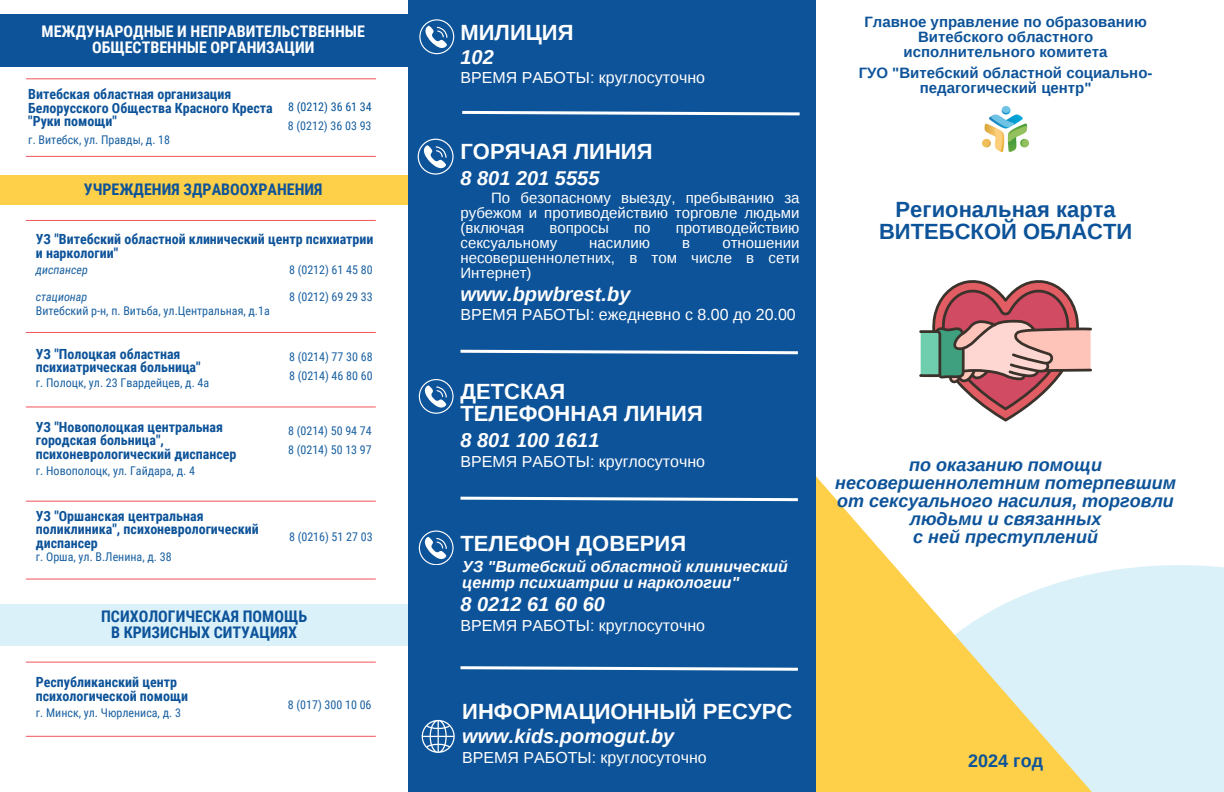
<style>
.page{position:relative;width:1224px;height:792px;background:#fff}
.page>*{position:absolute;margin:0;border:0;box-sizing:border-box;transform-origin:0 0}
.t1{font:700 22px/21.8px "Liberation Sans";color:#fff}
.t2{font:700 22px/21.8px "Liberation Sans";color:#0d5399;text-align:center}
.t3{font:italic 700 20px "Liberation Sans";color:#fff}
.t4{font:italic 700 18px/18px "Liberation Sans";color:#0d5399;text-align:center}
.t5{font:700 18px "Liberation Sans";color:#0d5399}
.t6{font:16px "Liberation Sans";color:#fff}
.t7{font:700 16px/15.8px "Roboto Condensed";color:#0d5399;text-align:center}
.t8{font:italic 700 16px/15.8px "Liberation Sans";color:#fff}
.t9{font:700 16px/15.8px "Roboto Condensed";color:#fff;text-align:center}
.t10{font:15px/15px "Liberation Sans";color:#fff;text-align:justify}
.t11{font:700 15px/15px "Liberation Sans";color:#0d5399;text-align:center}
.t12{font:700 14px/13.5px "Roboto Condensed";color:#0d5399}
.t13{font:12px "Roboto Condensed";color:#1960a0}
.t14{font:italic 12px "Roboto Condensed";color:#1960a0}
.t15{font:12px "Roboto Condensed";color:#055298}
</style>
<div class="page">
<div style="left:0;top:14px;width:421px;height:52px;background:#0d5399"></div>
<div style="left:879px;top:565px;width:345px;height:227px;background:#daf1fa"></div>
<svg style="left:816px;top:476px;width:352px;height:316px"></svg>
<div style="left:408px;top:0;width:408px;height:792px;background:#0d5399"></div>
<img style="left:983px;top:107px;width:45px;height:44px">
<svg style="left:919px;top:280px;width:173px;height:141px"></svg>
<svg style="left:418px;top:139px;width:36px;height:36px"></svg>
<svg style="left:419px;top:379px;width:34px;height:35px"></svg>
<svg style="left:419px;top:19px;width:35px;height:35px"></svg>
<svg style="left:421px;top:719px;width:34px;height:34px"></svg>
<div style="left:0;top:175px;width:408px;height:30px;background:#fecf48"></div>
<hr style="left:26px;top:332px;width:350px;height:1px;background:#f2545c">
<hr style="left:26px;top:407px;width:350px;height:1px;background:#f2545c">
<hr style="left:26px;top:501px;width:350px;height:1px;background:#f2545c">
<hr style="left:26px;top:579px;width:350px;height:1px;background:#f2545c">
<div style="left:0;top:605px;width:408px;height:41px;background:#daf1fa"></div>
<hr style="left:26px;top:662px;width:350px;height:1px;background:#f2545c">
<hr style="left:26px;top:736px;width:350px;height:1px;background:#f2545c">
<hr style="left:26px;top:78px;width:350px;height:1px;background:#f2545c">
<hr style="left:26px;top:156px;width:350px;height:1px;background:#f2545c">
<hr style="left:26px;top:220px;width:350px;height:1px;background:#f2545c">
<svg style="left:462px;top:110px;width:338px;height:6px"></svg>
<svg style="left:460px;top:349px;width:338px;height:6px"></svg>
<svg style="left:460px;top:496px;width:338px;height:6px"></svg>
<svg style="left:419px;top:530px;width:34px;height:35px"></svg>
<svg style="left:460px;top:666px;width:338px;height:5px"></svg>
<p class="t9" style="left:42px;top:24px;width:325px">МЕЖДУНАРОДНЫЕ И НЕПРАВИТЕЛЬСТВЕННЫЕ<br>ОБЩЕСТВЕННЫЕ ОРГАНИЗАЦИИ</p>
<h2 class="t12" style="left:28px;top:88px;width:246px">Витебская областная организация<br>Белорусского Общества Красного Креста</h2>
<h6 class="t12" style="left:28px;top:115px;width:90px">"Руки помощи"</h6>
<h4 class="t13" style="left:28px;top:133px;width:143px">г. Витебск, ул. Правды, д. 18</h4>
<h5 class="t15" style="left:288px;top:100px;width:85px">8 (0212) 36 61 34</h5>
<h5 class="t13" style="left:288px;top:119px;width:85px">8 (0212) 36 03 93</h5>
<h1 class="t7" style="left:84px;top:182px;width:240px">УЧРЕЖДЕНИЯ ЗДРАВООХРАНЕНИЯ</h1>
<p class="t12" style="left:36px;top:233px;width:339px">УЗ "Витебский областной клинический центр психиатрии и наркологии"</p>
<p class="t14" style="left:36px;top:263px;width:54px">диспансер</p>
<p class="t14" style="left:36px;top:290px;width:53px">стационар</p>
<p class="t13" style="left:36px;top:304px;width:235px">Витебский р-н, п. Витьба, ул.Центральная, д.1а</p>
<h4 class="t12" style="left:36px;top:347px;width:166px">УЗ "Полоцкая областная психиатрическая больница"</h4>
<h2 class="t13" style="left:36px;top:376px;width:175px">г. Полоцк, ул. 23 Гвардейцев, д. 4а</h2>
<p class="t12" style="left:36px;top:420px;width:202px">УЗ "Новополоцкая центральная городская больница", психоневрологический диспансер</p>
<p class="t13" style="left:36px;top:464px;width:161px">г. Новополоцк, ул. Гайдара, д. 4</p>
<p class="t12" style="left:36px;top:509px;width:225px">УЗ "Оршанская центральная поликлиника", психоневрологический диспансер</p>
<p class="t13" style="left:36px;top:550px;width:137px">г. Орша, ул. В.Ленина, д. 38</p>
<p class="t13" style="left:289px;top:263px;width:85px">8 (0212) 61 45 80</p>
<p class="t13" style="left:289px;top:290px;width:85px">8 (0212) 69 29 33</p>
<p class="t13" style="left:289px;top:350px;width:85px">8 (0214) 77 30 68</p>
<p class="t13" style="left:289px;top:369px;width:85px">8 (0214) 46 80 60</p>
<p class="t13" style="left:288px;top:424px;width:85px">8 (0214) 50 94 74</p>
<p class="t13" style="left:288px;top:443px;width:85px">8 (0214) 50 13 97</p>
<p class="t13" style="left:289px;top:530px;width:85px">8 (0216) 51 27 03</p>
<p class="t7" style="left:101px;top:609px;width:207px">ПСИХОЛОГИЧЕСКАЯ ПОМОЩЬ<br>В КРИЗИСНЫХ СИТУАЦИЯХ</p>
<p class="t12" style="left:36px;top:676px;width:154px">Республиканский центр психологической помощи</p>
<p class="t13" style="left:36px;top:706px;width:147px">г. Минск, ул. Чюрлениса, д. 3</p>
<p class="t13" style="left:288px;top:698px;width:85px">8 (017) 300 10 06</p>
<h1 class="t1" style="left:461px;top:21px;width:115px">МИЛИЦИЯ</h1>
<h2 class="t3" style="left:461px;top:46px;width:35px">102</h2>
<h6 class="t6" style="left:461px;top:69px;width:246px">ВРЕМЯ РАБОТЫ: круглосуточно</h6>
<h2 class="t1" style="left:461px;top:140px;width:194px">ГОРЯЧАЯ ЛИНИЯ</h2>
<h6 class="t3" style="left:461px;top:167px;width:140px">8 801 201 5555</h6>
<h1 class="t10" style="left:461px;top:191px;width:341px;text-indent:31px">По безопасному выезду, пребыванию за рубежом и противодействию торговле людьми (включая</h1>
<h1 class="t10" style="left:550px;top:221px;width:61px">вопросы</h1>
<h1 class="t10" style="left:634px;top:221px;width:18px">по</h1>
<h1 class="t10" style="left:676px;top:221px;width:125px">противодействию</h1>
<h1 class="t10" style="left:461px;top:236px;width:98px">сексуальному</h1>
<h1 class="t10" style="left:589px;top:236px;width:62px">насилию</h1>
<h1 class="t10" style="left:682px;top:236px;width:9px">в</h1>
<h1 class="t10" style="left:461px;top:236px;width:341px;text-indent:262px">отношении несовершеннолетних, в том числе в сети Интернет)</h1>
<h2 class="t3" style="left:461px;top:283px;width:171px">www.bpwbrest.by</h2>
<p class="t6" style="left:461px;top:306px;width:337px">ВРЕМЯ РАБОТЫ: ежедневно с 8.00 до 20.00</p>
<h6 class="t1" style="left:461px;top:381px;width:244px">ДЕТСКАЯ<br>ТЕЛЕФОННАЯ ЛИНИЯ</h6>
<p class="t3" style="left:461px;top:429px;width:140px">8 801 100 1611</p>
<h1 class="t6" style="left:461px;top:452px;width:246px">ВРЕМЯ РАБОТЫ: круглосуточно</h1>
<h3 class="t1" style="left:461px;top:532px;width:227px">ТЕЛЕФОН ДОВЕРИЯ</h3>
<p class="t8" style="left:462px;top:559px;width:327px">УЗ "Витебский областной клинический центр психиатрии и наркологии"</p>
<p class="t3" style="left:461px;top:593px;width:146px">8 0212 61 60 60</p>
<h3 class="t6" style="left:461px;top:616px;width:246px">ВРЕМЯ РАБОТЫ: круглосуточно</h3>
<h5 class="t1" style="left:462px;top:700px;width:332px">ИНФОРМАЦИОННЫЙ РЕСУРС</h5>
<h2 class="t3" style="left:462px;top:725px;width:214px">www.kids.pomogut.by</h2>
<h6 class="t6" style="left:462px;top:748px;width:246px">ВРЕМЯ РАБОТЫ: круглосуточно</h6>
<h1 class="t11" style="left:864px;top:14px;width:284px">Главное управление по образованию<br>Витебского областного исполнительного комитета</h1>
<h2 class="t11" style="left:859px;top:66px;width:295px">ГУО "Витебский областной социально&shy;педагогический центр"</h2>
<h6 class="t2" style="left:879px;top:199px;width:255px">Региональная карта<br>ВИТЕБСКОЙ ОБЛАСТИ</h6>
<p class="t4" style="left:835px;top:456px;width:342px">по оказанию помощи несовершеннолетним потерпевшим от сексуального насилия, торговли людьми и связанных<br>с ней преступлений</p>
<p class="t5" style="left:968px;top:750px;width:76px">2024 год</p>
</div>
